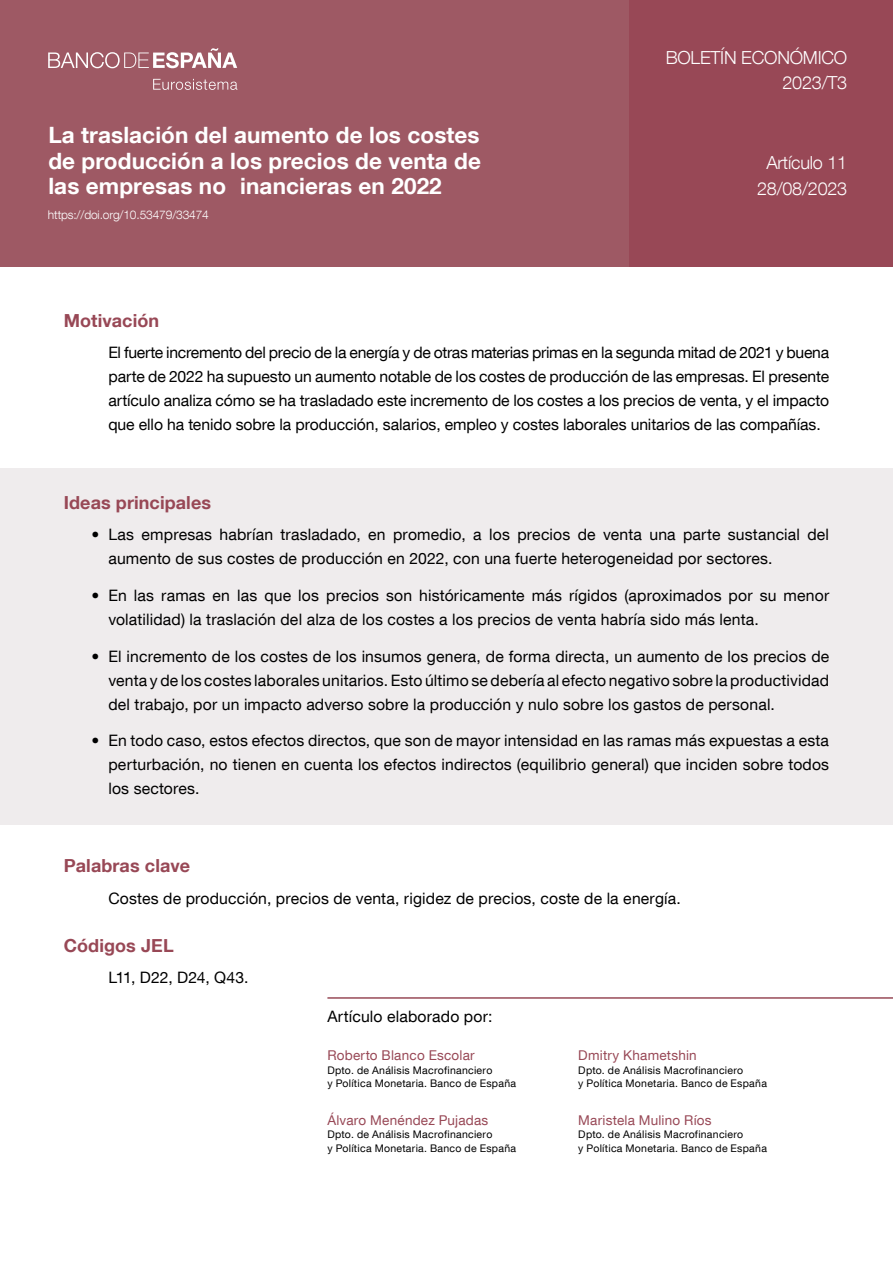
<style>
.page{position:relative;width:893px;height:1263px;background:#fff}
.page>*{position:absolute;margin:0;border:0;box-sizing:border-box;transform-origin:0 0}
.t1{font:700 22.5px/25.5px "Bd E Neue Helvetica";letter-spacing:.005em;color:#fff;text-align:justify}
.t2{font:700 18px "Bd E Neue Helvetica";letter-spacing:.005em;color:#984856}
.t3{font:300 18px/25.5px "Bd E Neue Helvetica";letter-spacing:-.01em;color:#fff;text-align:center}
.t4{font:15.75px/24px "Bd E Neue Helvetica";letter-spacing:.01em;color:#000;text-align:justify}
.t5{font:13.5px "Bd E Neue Helvetica";letter-spacing:.015em;color:#984856}
.t6{font:300 12px "Bd E Neue Helvetica";letter-spacing:-.01em;color:#fff}
.t7{font:10.5px "Bd E Neue Helvetica";letter-spacing:.025em;color:#000}
</style>
<div class="page">
<div style="left:0;top:468px;width:893px;height:356px;background:#efeced"></div>
<div style="left:628px;top:0;width:265px;height:267px;background:#984856"></div>
<div style="left:0;top:0;width:628px;height:267px;background:#9e5964"></div>
<svg style="left:153px;top:79px;width:84px;height:11px"></svg>
<svg style="left:48px;top:48px;width:189px;height:20px"></svg>
<hr style="left:327px;top:997px;width:566px;height:2px;background:#974a57">
<h1 class="t1" style="left:48px;top:122px;width:434px">La traslación del aumento de los costes de producción a los precios de venta de las empresas no inancieras en 2022</h1>
<p class="t6" style="left:48px;top:207px;width:162px">https://doi.org/10.53479/33474</p>
<p class="t3" style="left:666px;top:44px;width:183px;text-align:right">BOLETÍN ECONÓMICO<br>2023/T3</p>
<p class="t3" style="left:757px;top:150px;width:92px">Artículo 11<br>28/08/2023</p>
<p class="t2" style="left:64px;top:309px;width:97px">Motivación</p>
<p class="t4" style="left:108px;top:340px;width:722px">El fuerte incremento del precio de la energía y de otras materias primas en la segunda mitad de 2021 y buena parte de 2022 ha supuesto un aumento notable de los costes de producción de las empresas. El presente artículo analiza cómo se ha trasladado este incremento de los costes a los precios de venta, y el impacto que ello ha tenido sobre la producción, salarios, empleo y costes laborales unitarios de las compañías.</p>
<p class="t2" style="left:64px;top:491px;width:149px">Ideas principales</p>
<p class="t4" style="left:108px;top:522px;width:722px;text-indent:-17px">• Las empresas habrían trasladado, en promedio, a los precios de venta una parte sustancial del aumento de sus costes de producción en 2022, con una fuerte heterogeneidad por sectores.</p>
<p class="t4" style="left:108px;top:583px;width:722px;text-indent:-17px">• En las ramas en las que los precios son históricamente más rígidos (aproximados por su menor volatilidad) la traslación del alza de los costes a los precios de venta habría sido más lenta.</p>
<p class="t4" style="left:108px;top:644px;width:722px;text-indent:-17px">• El incremento de los costes de los insumos genera, de forma directa, un aumento de los precios de venta y de los costes laborales unitarios. Esto último se debería al efecto negativo sobre la productividad del trabajo, por un impacto adverso sobre la producción y nulo sobre los gastos de personal.</p>
<p class="t4" style="left:108px;top:728px;width:722px;text-indent:-17px">• En todo caso, estos efectos directos, que son de mayor intensidad en las ramas más expuestas a esta perturbación, no tienen en cuenta los efectos indirectos (equilibrio general) que inciden sobre todos los sectores.</p>
<p class="t2" style="left:64px;top:854px;width:128px">Palabras clave</p>
<p class="t4" style="left:108px;top:886px;width:574px">Costes de producción, precios de venta, rigidez de precios, coste de la energía.</p>
<p class="t2" style="left:64px;top:934px;width:111px">Códigos JEL</p>
<p class="t4" style="left:108px;top:965px;width:142px">L11, D22, D24, Q43.</p>
<p class="t4" style="left:327px;top:1004px;width:166px">Artículo elaborado por:</p>
<p class="t5" style="left:327px;top:1047px;width:149px">Roberto Blanco Escolar</p>
<p class="t5" style="left:578px;top:1047px;width:120px">Dmitry Khametshin</p>
<p class="t7" style="left:327px;top:1063px;width:166px">Dpto. de Análisis Macrofinanciero</p>
<p class="t7" style="left:578px;top:1063px;width:166px">Dpto. de Análisis Macrofinanciero</p>
<p class="t7" style="left:327px;top:1077px;width:190px">y Política Monetaria. Banco de España</p>
<p class="t7" style="left:578px;top:1077px;width:190px">y Política Monetaria. Banco de España</p>
<p class="t5" style="left:327px;top:1111px;width:162px">Álvaro Menéndez Pujadas</p>
<p class="t5" style="left:578px;top:1111px;width:135px">Maristela Mulino Ríos</p>
<p class="t7" style="left:327px;top:1128px;width:166px">Dpto. de Análisis Macrofinanciero</p>
<p class="t7" style="left:578px;top:1128px;width:166px">Dpto. de Análisis Macrofinanciero</p>
<p class="t7" style="left:327px;top:1141px;width:190px">y Política Monetaria. Banco de España</p>
<p class="t7" style="left:578px;top:1141px;width:190px">y Política Monetaria. Banco de España</p>
</div>
